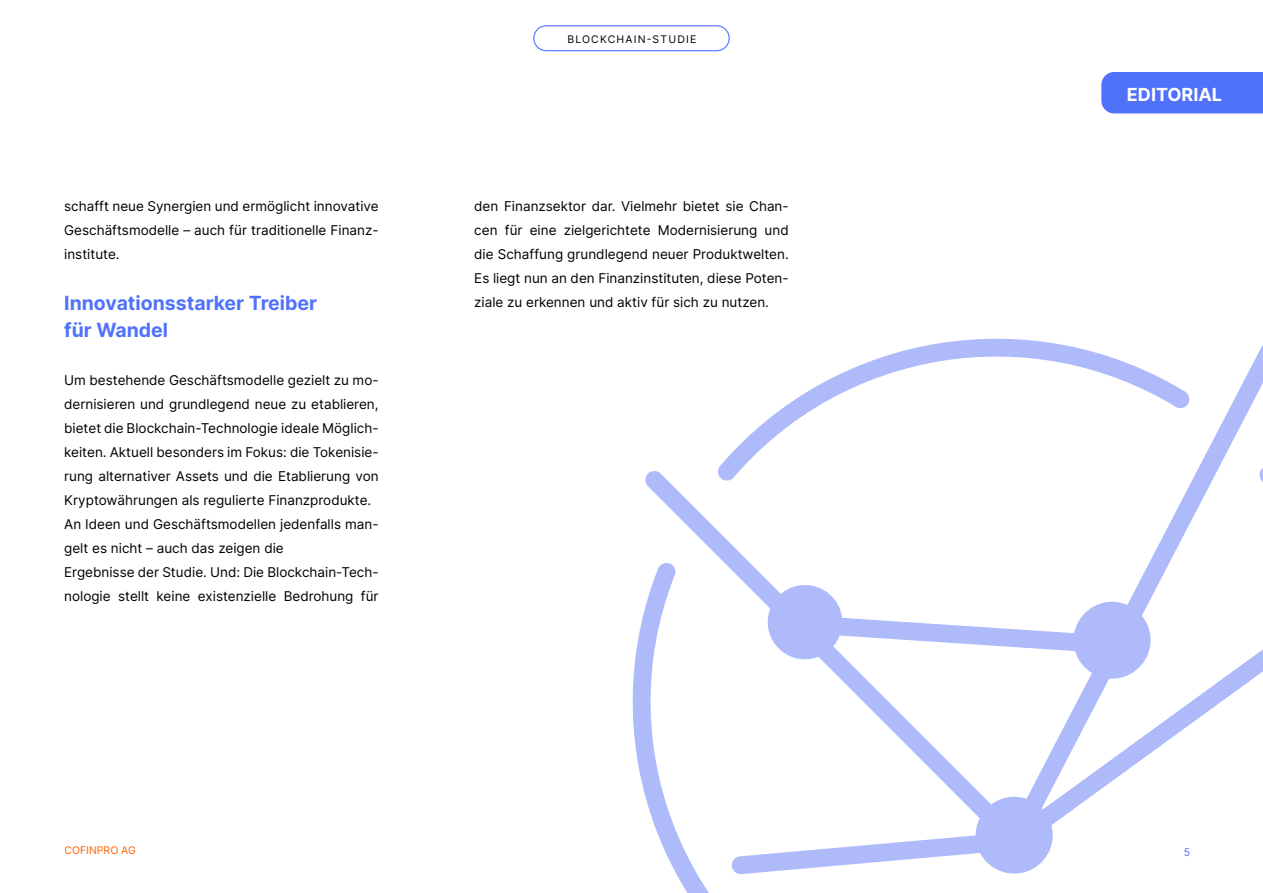
<style>
.page{position:relative;width:1263px;height:893px;background:#fff}
.page>*{position:absolute;margin:0;border:0;box-sizing:border-box;transform-origin:0 0}
.t1{font:700 19.5px/27px "Inter";color:#5072fb}
.t2{font:700 18px "Inter";color:#fff}
.t3{font:13.5px/24px "Inter";color:#000;text-align:justify}
.t4{font:10.5px "Inter";letter-spacing:.11em;color:#000}
.t5{font:10.5px "Inter";color:#fd6200}
.t6{font:10.5px "Inter";color:#5072fb}
</style>
<div class="page">
<div style="left:533px;top:25px;width:197px;height:26px;border:1px solid #5072fb;border-radius:12px"></div>
<svg style="left:632px;top:613px;width:77px;height:280px"></svg>
<svg style="left:644px;top:340px;width:619px;height:509px"></svg>
<svg style="left:1006px;top:648px;width:257px;height:201px"></svg>
<svg style="left:764px;top:581px;width:391px;height:102px"></svg>
<svg style="left:731px;top:792px;width:326px;height:82px"></svg>
<div style="left:1101px;top:72px;width:162px;height:41px;background:#5072fb"></div>
<p class="t3" style="left:64px;top:194px;width:316px">schafft neue Synergien und ermöglicht innovative Geschäftsmodelle – auch für traditionelle Finanz&shy;institute.</p>
<h1 class="t1" style="left:64px;top:289px;width:254px">Innovationsstarker Treiber für Wandel</h1>
<p class="t3" style="left:64px;top:368px;width:316px;text-align:left">Um bestehende Geschäftsmodelle gezielt zu mo&shy;dernisieren und grundlegend neue zu etablieren, bietet die Blockchain-Technologie ideale Möglich&shy;keiten. Aktuell besonders im Fokus: die Tokenisie&shy;rung alternativer Assets und die Etablierung von Kryptowährungen als regulierte Finanzprodukte.<br>An Ideen und Geschäftsmodellen jedenfalls man&shy;gelt es nicht – auch das zeigen die<br>Ergebnisse der Studie. Und: Die Blockchain-Tech&shy;nologie stellt keine existenzielle Bedrohung für</p>
<p class="t4" style="left:567px;top:31px;width:130px">BLOCKCHAIN-STUDIE</p>
<p class="t3" style="left:474px;top:194px;width:316px">den Finanzsektor dar. Vielmehr bietet sie Chan&shy;cen für eine zielgerichtete Modernisierung und die Schaffung grundlegend neuer Produktwelten.<br>Es liegt nun an den Finanzinstituten, diese Poten&shy;ziale zu erkennen und aktiv für sich zu nutzen.</p>
<h2 class="t2" style="left:1127px;top:81px;width:97px">EDITORIAL</h2>
<p class="t5" style="left:64px;top:843px;width:73px">COFINPRO AG</p>
<p class="t6" style="left:1184px;top:845px;width:8px">5</p>
</div>
